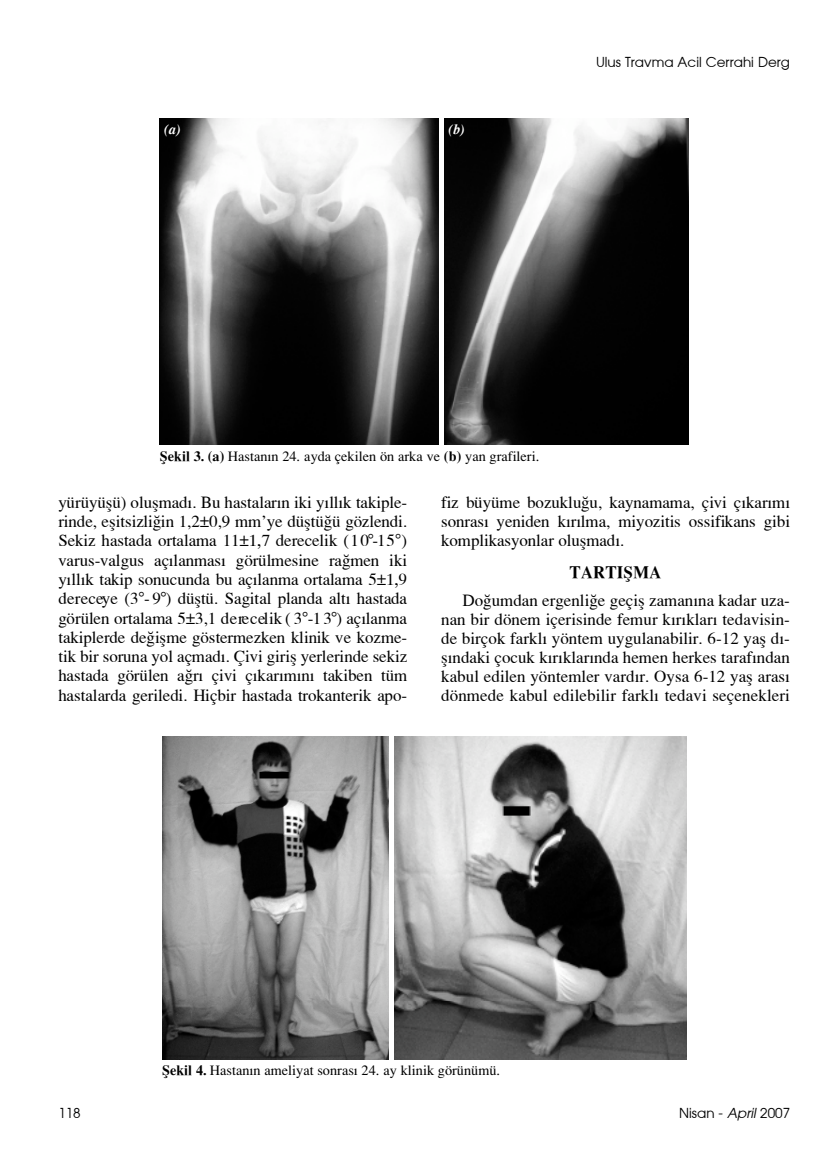
<style>
.page{position:relative;width:838px;height:1170px;background:#fff}
.page>*{position:absolute;margin:0;border:0;box-sizing:border-box;transform-origin:0 0}
.t1{font:17.1px "Times Turk B";color:#000}
.t2{font:16.95px/19.2px "Times Turk";color:#000;text-align:justify}
.t3{font:14.25px "Times Turk";color:#000}
.t4{font:14.25px "Times Turk BI";color:#fff}
.t5{font:13.5px "Avant Garde Turk";color:#000}
.s1{font-family:"Times Turk B"}
.s2{font-family:"Avant Garde Turk I"}
</style>
<div class="page">
<img style="left:160px;top:118px;width:278px;height:326px">
<img style="left:444px;top:118px;width:244px;height:326px">
<img style="left:162px;top:736px;width:226px;height:323px">
<img style="left:394px;top:736px;width:292px;height:323px">
<p class="t4" style="left:164px;top:121px;width:18px">(a)</p>
<p class="t4" style="left:448px;top:121px;width:18px">(b)</p>
<p class="t5" style="left:596px;top:54px;width:195px">Ulus Travma Acil Cerrahi Derg</p>
<p class="t3" style="left:160px;top:450px;width:381px"><span class="s1">fiekil 3. (a)</span> Hastan›n 24. ayda çekilen ön arka ve <span class="s1">(b)</span> yan grafileri.</p>
<p class="t2" style="left:58px;top:492px;width:350px">yürüyüflü) oluflmad›. Bu hastalar›n iki y›ll›k takiple&shy;rinde, eflitsizli¤in 1,2±0,9 m m’ye düfltü¤ü gözlendi.<br>Sekiz hastada ortalama 11±</p>
<p class="t2" style="left:58px;top:531px;width:350px;text-align:left;text-indent:217px">d e re c e lik ( 1 0-1 5 ) varus-valgus aç›lanmas› görülmesine ra¤men iki y›ll›k takip sonucunda bu aç›lanma ortalama 5±<br>d e re c ey e (3 - 9 ) düfltü. Sagital planda alt› hastada görülen ortalama 5±3,1 d e re c elik ( 3 -1 3 ) a ç ›la n m a takiplerde de¤iflme göstermezken klinik ve kozme&shy;tik bir soruna yol açmad›. Çivi girifl yerlerinde sekiz hastada görülen a¤r› çivi ç›kar›m›n› takiben tüm hastalarda geriledi. Hiçbir hastada trokanterik apo-</p>
<p class="t2" style="left:441px;top:492px;width:350px">fiz büyüme bozuklu¤u, kaynamama, çivi ç›kar›m› sonras› yeniden k›r›lma, miyozitis ossifikans gibi komplikasyonlar oluflmad›.</p>
<p class="t1" style="left:569px;top:561px;width:94px">TARTIfiMA</p>
<p class="t2" style="left:441px;top:590px;width:350px;text-indent:21px">Do¤umdan ergenli¤e geçifl zaman›na kadar uza&shy;nan bir dönem içerisinde femur k›r›klar› tedavisin&shy;de birçok farkl› yöntem uygulanabilir. 6-12 yafl d›- fl›ndaki çocuk k›r›klar›nda hemen herkes taraf›ndan kabul edilen yöntemler vard›r. Oysa 6-12 yafl aras› dönmede kabul edilebilir farkl› tedavi seçenekleri</p>
<p class="t3" style="left:162px;top:1064px;width:339px"><span class="s1">fiekil 4.</span> Hastan›n ameliyat sonras› 24. ay klinik görünümü.</p>
<p class="t5" style="left:58px;top:1104px;width:24px">118</p>
<p class="t5" style="left:679px;top:1104px;width:112px">Nisan - <span class="s2">April</span> 2007</p>
</div>
